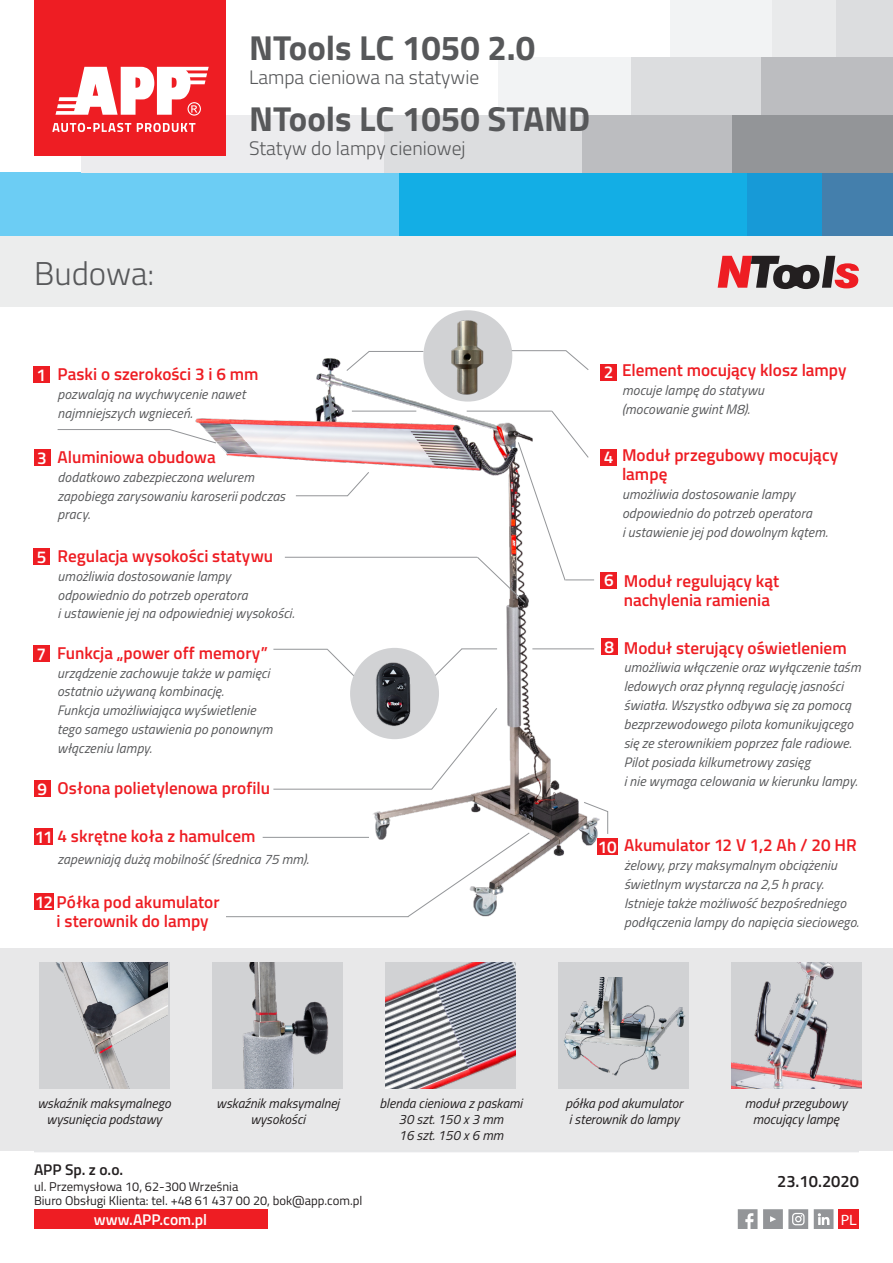
<style>
.page{position:relative;width:893px;height:1263px;background:#fff}
.page>*{position:absolute;margin:0;border:0;box-sizing:border-box;transform-origin:0 0}
.t1{font:700 34.65px "Titillium";color:#57585a}
.t2{font:300 33px "Titillium";color:#57585a}
.t3{font:300 19.5px "Titillium";color:#57585a}
.t4{font:600 17.25px/18.9px "Titillium";color:#ee1d23}
.t5{font:600 17.25px "Titillium";color:#fff}
.t6{font:600 16.5px "Titillium";color:#231f20}
.t7{font:600 15.45px "Titillium";color:#fff}
.t8{font:600 15.45px "Titillium";color:#231f20}
.t9{font:semi-expanded 15px "Myriad Pro";color:#fff}
.t10{font:italic 13.8px/18.9px "Titillium";letter-spacing:.01em;color:#57585a}
.t11{font:italic 13.5px/16.2px "Titillium";color:#231f20;text-align:center}
.t12{font:12.75px/14.1px "Titillium";color:#231f20}
.s1{color:#fff}
</style>
<div class="page">
<div style="left:727px;top:172px;width:97px;height:64px;background:#179ad7"></div>
<div style="left:398px;top:172px;width:348px;height:64px;background:#13aee5"></div>
<div style="left:0;top:172px;width:399px;height:64px;background:#6ccdf4"></div>
<div style="left:830px;top:0;width:63px;height:57px;background:#dcdddf"></div>
<div style="left:746px;top:0;width:90px;height:57px;background:#e9eaeb"></div>
<div style="left:670px;top:0;width:101px;height:57px;background:#f2f3f4"></div>
<div style="left:761px;top:57px;width:132px;height:58px;background:#bcbdc0"></div>
<div style="left:629px;top:57px;width:132px;height:58px;background:#dcdddf"></div>
<div style="left:499px;top:57px;width:132px;height:58px;background:#f2f3f4"></div>
<div style="left:822px;top:172px;width:71px;height:64px;background:#447fac"></div>
<div style="left:732px;top:115px;width:161px;height:57px;background:#939598"></div>
<div style="left:383px;top:115px;width:205px;height:57px;background:#dcdddf"></div>
<div style="left:81px;top:115px;width:302px;height:57px;background:#ececee"></div>
<div style="left:583px;top:115px;width:149px;height:57px;background:#bcbdc0"></div>
<div style="left:35px;top:0;width:191px;height:156px;background:#ee1d23"></div>
<svg style="left:52px;top:123px;width:79px;height:9px"></svg>
<svg style="left:137px;top:123px;width:58px;height:9px"></svg>
<svg style="left:55px;top:67px;width:154px;height:49px"></svg>
<hr style="left:34px;top:1151px;width:825px;height:1px;background:#e6e7e9">
<svg style="left:738px;top:1209px;width:19px;height:20px"></svg>
<svg style="left:763px;top:1209px;width:45px;height:20px"></svg>
<svg style="left:814px;top:1209px;width:19px;height:20px"></svg>
<div style="left:34px;top:1209px;width:233px;height:20px;background:#ee1d23"></div>
<div style="left:838px;top:1209px;width:21px;height:20px;background:#ee1d23"></div>
<img style="left:195px;top:318px;width:423px;height:600px">
<div style="left:0;top:236px;width:893px;height:71px;background:#eceded"></div>
<svg style="left:718px;top:256px;width:141px;height:33px"></svg>
<div style="left:33px;top:366px;width:16px;height:17px;background:#ee1d23"></div>
<svg style="left:57px;top:429px;width:160px;height:15px"></svg>
<hr style="left:226px;top:916px;width:182px;height:1px;background:#939598">
<div style="left:34px;top:450px;width:16px;height:16px;background:#ee1d23"></div>
<div style="left:34px;top:549px;width:16px;height:16px;background:#ee1d23"></div>
<div style="left:34px;top:781px;width:16px;height:16px;background:#ee1d23"></div>
<div style="left:34px;top:829px;width:19px;height:16px;background:#ee1d23"></div>
<div style="left:600px;top:449px;width:17px;height:16px;background:#ee1d23"></div>
<div style="left:601px;top:572px;width:16px;height:16px;background:#ee1d23"></div>
<div style="left:597px;top:838px;width:20px;height:16px;background:#ee1d23"></div>
<div style="left:34px;top:893px;width:20px;height:16px;background:#ee1d23"></div>
<svg style="left:295px;top:471px;width:75px;height:25px"></svg>
<div style="left:601px;top:639px;width:16px;height:16px;background:#ee1d23"></div>
<svg style="left:407px;top:832px;width:123px;height:86px"></svg>
<hr style="left:285px;top:557px;width:192px;height:1px;background:#939598">
<div style="left:33px;top:646px;width:16px;height:16px;background:#ee1d23"></div>
<div style="left:0;top:948px;width:893px;height:203px;background:#e8e8e9"></div>
<img style="left:385px;top:962px;width:131px;height:127px">
<div style="left:39px;top:962px;width:130px;height:127px;background:#d1d2d4"></div>
<div style="left:212px;top:962px;width:130px;height:127px;background:#d1d2d4"></div>
<div style="left:558px;top:962px;width:131px;height:127px;background:#d1d2d4"></div>
<img style="left:731px;top:962px;width:131px;height:127px">
<img style="left:55px;top:962px;width:112px;height:127px">
<img style="left:243px;top:962px;width:86px;height:127px">
<div style="left:600px;top:364px;width:17px;height:16px;background:#ee1d23"></div>
<div style="left:423px;top:310px;width:89px;height:92px;background:#d1d2d4;border-radius:50%"></div>
<img style="left:429px;top:310px;width:63px;height:97px">
<svg style="left:346px;top:351px;width:78px;height:21px"></svg>
<svg style="left:273px;top:707px;width:225px;height:83px"></svg>
<svg style="left:511px;top:350px;width:78px;height:21px"></svg>
<hr style="left:273px;top:649px;width:54px;height:1px;background:#939598">
<hr style="left:532px;top:648px;width:62px;height:1px;background:#939598">
<hr style="left:462px;top:648px;width:35px;height:1px;background:#939598">
<svg style="left:326px;top:648px;width:34px;height:34px"></svg>
<svg style="left:429px;top:648px;width:34px;height:33px"></svg>
<div style="left:350px;top:648px;width:89px;height:91px;background:#d1d2d4;border-radius:50%"></div>
<img style="left:365px;top:648px;width:62px;height:91px">
<hr style="left:352px;top:411px;width:64px;height:1px;background:#939598">
<hr style="left:467px;top:411px;width:85px;height:1px;background:#939598">
<svg style="left:476px;top:410px;width:118px;height:194px"></svg>
<img style="left:563px;top:978px;width:122px;height:98px">
<hr style="left:263px;top:837px;width:106px;height:1px;background:#939598">
<svg style="left:583px;top:801px;width:25px;height:34px"></svg>
<p class="t1" style="left:249px;top:22px;width:288px">NTools LC 1050 2.0</p>
<p class="t3" style="left:249px;top:63px;width:232px">Lampa cieniowa na statywie</p>
<p class="t1" style="left:249px;top:93px;width:343px">NTools LC 1050 STAND</p>
<p class="t2" style="left:34px;top:249px;width:122px">Budowa:</p>
<p class="t3" style="left:249px;top:134px;width:218px">Statyw do lampy cieniowej</p>
<p class="t5" style="left:36px;top:361px;width:11px">1</p>
<p class="t5" style="left:37px;top:445px;width:11px">3</p>
<p class="t4" style="left:58px;top:364px;width:202px">Paski o szerokości 3 i 6 mm</p>
<p class="t10" style="left:58px;top:384px;width:189px">pozwalają na wychwycenie nawet najmniejszych wgnieceń.</p>
<p class="t4" style="left:58px;top:446px;width:160px">Aluminiowa obudowa</p>
<p class="t10" style="left:58px;top:467px;width:229px">dodatkowo zabezpieczona welurem zapobiega zarysowaniu karoserii podczas pracy.</p>
<p class="t5" style="left:604px;top:359px;width:11px">2</p>
<p class="t4" style="left:622px;top:360px;width:226px">Element mocujący klosz lampy</p>
<p class="t10" style="left:622px;top:380px;width:144px">mocuje lampę do statywu (mocowanie gwint M8).</p>
<p class="t5" style="left:604px;top:444px;width:11px">4</p>
<p class="t4" style="left:622px;top:445px;width:218px">Moduł przegubowy mocujący lampę</p>
<p class="t10" style="left:622px;top:484px;width:207px">umożliwia dostosowanie lampy odpowiednio do potrzeb operatora<br>i ustawienie jej pod dowolnym kątem.</p>
<p class="t5" style="left:37px;top:544px;width:11px">5</p>
<p class="t4" style="left:58px;top:545px;width:217px">Regulacja wysokości statywu</p>
<p class="t10" style="left:58px;top:566px;width:238px">umożliwia dostosowanie lampy odpowiednio do potrzeb operatora<br>i ustawienie jej na odpowiedniej wysokości.</p>
<p class="t4" style="left:624px;top:570px;width:157px">Moduł regulujący kąt nachylenia ramienia</p>
<p class="t5" style="left:604px;top:567px;width:11px">6</p>
<p class="t5" style="left:36px;top:641px;width:11px">7</p>
<p class="t5" style="left:37px;top:776px;width:11px">9</p>
<p class="t4" style="left:57px;top:642px;width:212px">Funkcja „power off memory”</p>
<p class="t10" style="left:57px;top:663px;width:217px">urządzenie zachowuje także w pamięci ostatnio używaną kombinację.<br>Funkcja umożliwiająca wyświetlenie tego samego ustawienia po ponownym włączeniu lampy.</p>
<p class="t4" style="left:58px;top:777px;width:214px">Osłona polietylenowa profilu</p>
<p class="t5" style="left:605px;top:634px;width:11px">8</p>
<p class="t4" style="left:624px;top:637px;width:224px">Moduł sterujący oświetleniem</p>
<p class="t10" style="left:624px;top:657px;width:238px">umożliwia włączenie oraz wyłączenie taśm ledowych oraz płynną regulację jasności światła. Wszystko odbywa się za pomocą bezprzewodowego pilota komunikującego się ze sterownikiem poprzez fale radiowe.<br>Pilot posiada kilkumetrowy zasięg<br>i nie wymaga celowania w kierunku lampy.</p>
<p class="t4" style="left:35px;top:825px;width:222px"><span class="s1">11</span> 4 skrętne koła z hamulcem</p>
<p class="t10" style="left:58px;top:849px;width:253px">zapewniają dużą mobilność (średnica 75 mm).</p>
<p class="t4" style="left:57px;top:892px;width:164px;text-indent:-22px"><span class="s1">12</span> Półka pod akumulator i sterownik do lampy</p>
<p class="t4" style="left:598px;top:835px;width:260px"><span class="s1">10</span> Akumulator 12 V 1,2 Ah / 20 HR</p>
<p class="t10" style="left:624px;top:855px;width:236px">żelowy, przy maksymalnym obciążeniu świetlnym wystarcza na 2,5 h pracy.<br>Istnieje także możliwość bezpośredniego podłączenia lampy do napięcia sieciowego.</p>
<p class="t11" style="left:37px;top:1094px;width:135px">wskaźnik maksymalnego wysunięcia podstawy</p>
<p class="t11" style="left:565px;top:1094px;width:119px;text-align:left">półka pod akumulator i sterownik do lampy</p>
<p class="t11" style="left:216px;top:1094px;width:125px">wskaźnik maksymalnej wysokości</p>
<p class="t11" style="left:380px;top:1094px;width:144px">blenda cieniowa z paskami<br>30 szt. 150 x 3 mm</p>
<p class="t11" style="left:399px;top:1126px;width:106px">16 szt. 150 x 6 mm</p>
<p class="t11" style="left:745px;top:1094px;width:104px">moduł przegubowy mocujący lampę</p>
<p class="t8" style="left:34px;top:1158px;width:91px">APP Sp. z o.o.</p>
<p class="t12" style="left:34px;top:1179px;width:330px">ul. Przemysłowa 10, 62-300 Września<br>Biuro Obsługi Klienta: tel. +48 61 437 00 20, bok@app.com.pl</p>
<p class="t7" style="left:94px;top:1208px;width:115px">www.APP.com.pl</p>
<p class="t9" style="left:841px;top:1210px;width:18px">PL</p>
<p class="t6" style="left:777px;top:1169px;width:83px">23.10.2020</p>
</div>
